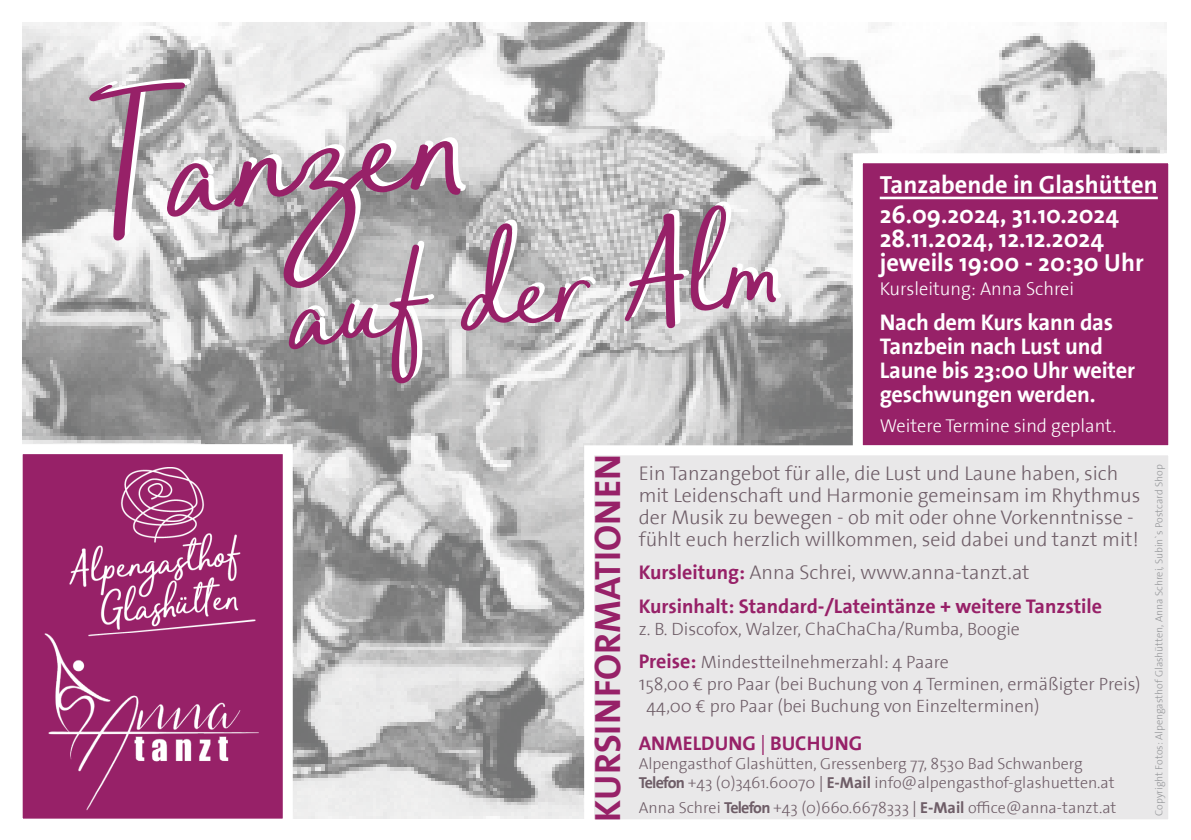
<style>
.page{position:relative;width:1191px;height:840px;background:#fff}
.page>*{position:absolute;margin:0;border:0;box-sizing:border-box;transform-origin:0 0}
.t1{font:192px "Morning Dew";color:#972168}
.t2{font:144px "Morning Dew";color:#972168}
.t3{font:700 37px "The Sans";color:#972168}
.t4{font:700 25px "The Sans";color:#fff}
.t5{font:700 22.8px/24px "The Sans";letter-spacing:-.01em;color:#fff}
.t6{font:20px/22px "The Sans";color:#6e5d67}
.t7{font:700 20px "The Sans";color:#972168}
.t8{font:18.8px "The Sans";color:#fff}
.t9{font:18px/22px "The Sans";color:#6e5d67}
.t10{font:16px "The Sans";color:#6e5d67}
.t11{font:10.4px "The Sans";color:#949699}
.s1{font-weight:700;color:#972168}
.s2{font-weight:700;font-size:20px;color:#972168}
.s3{font-size:20px}
.s4{font-family:"Minion Pro";font-weight:400}
.s5{font-weight:700}
.s6{font-family:"Minion Pro"}
</style>
<div class="page">
<img style="left:23px;top:23px;width:1144px;height:795px">
<div style="left:858px;top:158px;width:315px;height:292px;background:#972168"></div>
<div style="left:853px;top:153px;width:325px;height:302px;border:10px solid #fff"></div>
<hr style="left:879px;top:196px;width:278px;height:3px;background:#fff">
<div style="left:18px;top:449px;width:270px;height:374px;background:#972168"></div>
<div style="left:13px;top:444px;width:280px;height:384px;border:10px solid #fff"></div>
<img style="left:69px;top:467px;width:172px;height:150px">
<div style="left:589px;top:450px;width:584px;height:373px;background:#e9e8e9"></div>
<div style="left:584px;top:445px;width:594px;height:383px;border:10px solid #fff"></div>
<img style="left:13px;top:617px;width:284px;height:210px">
<p class="t1" style="left:87px;top:41px;width:374px;rotate:-5deg">Tanzen</p>
<p class="t2" style="left:284px;top:211px;width:494px;rotate:-5deg">auf der Alm</p>
<p class="t4" style="left:879px;top:171px;width:279px">Tanzabende in Glashütten</p>
<p class="t4" style="left:879px;top:201px;width:241px">26.09.2024, 31.10.2024</p>
<p class="t4" style="left:879px;top:225px;width:226px">28.11.2024, 12.12.2024</p>
<p class="t4" style="left:879px;top:249px;width:265px">jeweils 19:00 - 20:30 Uhr</p>
<p class="t8" style="left:879px;top:279px;width:196px">Kursleitung: Anna Schrei</p>
<p class="t5" style="left:879px;top:311px;width:257px">Nach dem Kurs kann das<br>Tanzbein nach Lust und<br>Laune bis 23:00 Uhr weiter geschwungen werden.</p>
<p class="t8" style="left:879px;top:416px;width:238px">Weitere Termine sind geplant.</p>
<p class="t3" style="left:588px;top:821px;width:369px;rotate:-90deg">KURSINFORMATIONEN</p>
<p class="t11" style="left:1153px;top:815px;width:352px;rotate:-90deg">Copyright Fotos: Alpengasthof Glashütten, Anna Schrei, Subin`s Postcard Shop</p>
<p class="t6" style="left:639px;top:462px;width:503px">Ein Tanzangebot für alle, die Lust und Laune haben, sich mit Leidenschaft und Harmonie gemeinsam im Rhythmus der Musik zu bewegen - ob mit oder ohne Vorkenntnisse - fühlt euch herzlich willkommen, seid dabei und tanzt mit!</p>
<p class="t6" style="left:639px;top:562px;width:392px"><span class="s1">Kursleitung:</span> Anna Schrei, www.anna-tanzt.at</p>
<p class="t7" style="left:639px;top:595px;width:465px">Kursinhalt: Standard-/Lateintänze + weitere Tanzstile</p>
<p class="t9" style="left:639px;top:618px;width:383px">z. B. Discofox, Walzer, ChaChaCha/Rumba, Boogie</p>
<p class="t9" style="left:639px;top:651px;width:503px"><span class="s2">Preise:</span> Mindestteilnehmerzahl: 4 Paare<br><span class="s3">1</span>58,00 ₠ pro Paar (bei Buchung von 4 Terminen, ermäßigter Preis)</p>
<p class="t9" style="left:646px;top:695px;width:394px">44,00 ₠ pro Paar (bei Buchung von Einzelterminen)</p>
<p class="t7" style="left:639px;top:732px;width:225px">ANMELDUNG <span class="s4">|</span> BUCHUNG</p>
<p class="t10" style="left:639px;top:754px;width:445px">Alpengasthof Glashütten, Gressenberg 77, 8530 Bad Schwanberg</p>
<p class="t10" style="left:639px;top:774px;width:477px"><span class="s5">Telefon</span> +43 (0)3461.60070 <span class="s6">|</span> <span class="s5">E-Mail</span> info@alpengasthof-glashuetten.at</p>
<p class="t10" style="left:639px;top:799px;width:479px">Anna Schrei <span class="s5">Telefon</span> +43 (0)660.6678333 <span class="s6">|</span> <span class="s5">E-Mail</span> office@anna-tanzt.at</p>
</div>
